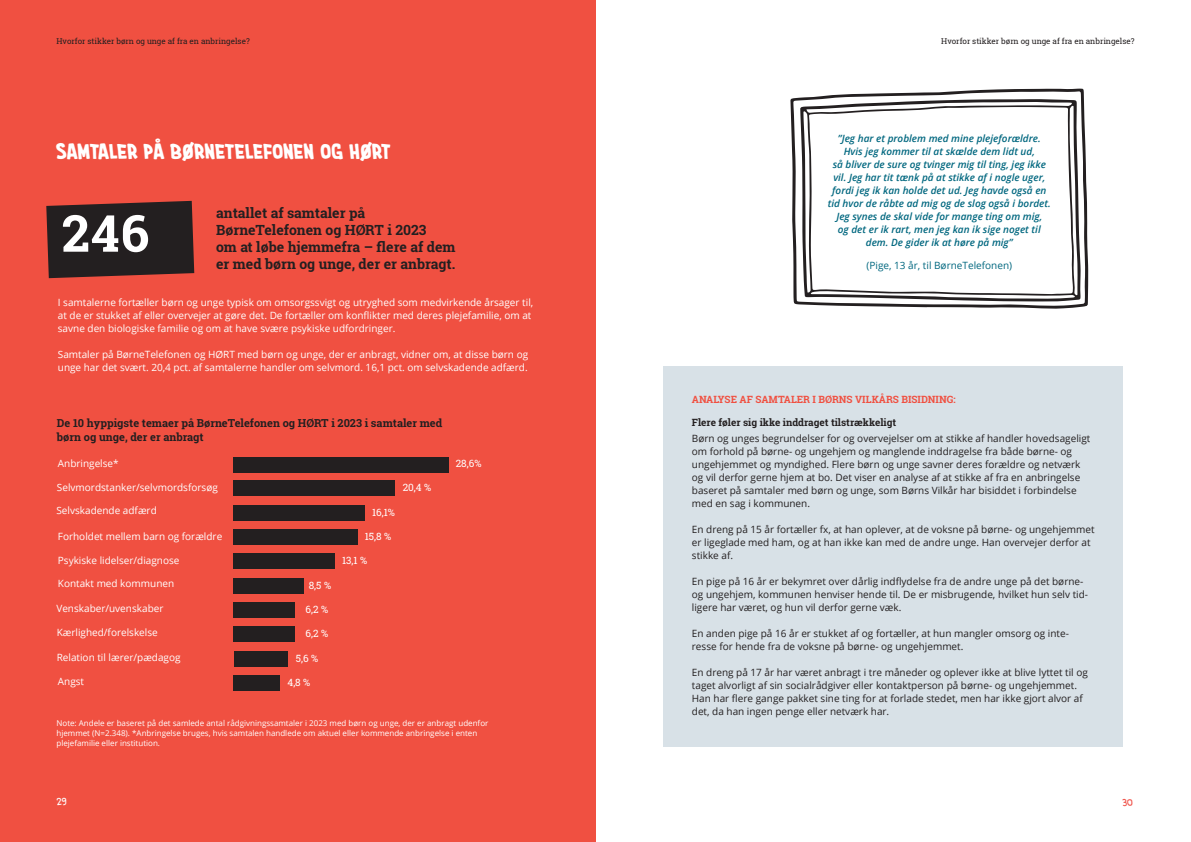
<style>
.page{position:relative;width:1191px;height:842px;background:#fff}
.page>*{position:absolute;margin:0;border:0;box-sizing:border-box;transform-origin:0 0}
.Afsnitsformat_1__IF{font:700 51px "Roboto Slab";color:#fff}
.Afsnitsformat_1__IF-2{font:700 18px "Imaginary Friend BB";letter-spacing:.02em;color:#fff}
.Overskrift_1__RS{font:700 14px/16.8px "Roboto Slab";color:#231f20}
.t1{font:12px "Imaginary Friend BB";color:#fff}
.t2{font:12px "Imaginary Friend BB";color:#ef4d44}
.t3{font:700 11px/13.2px "Roboto Slab";color:#231f20}
.t4{font:10px/13px "Open Sans";color:#231f20}
.Overskrift_2__brødtekst{font:10px/13px "Open Sans";color:#fff}
.Citater_-_Semibold_Italic{font:italic 600 10px/13px "Open Sans";color:#00677f;text-align:center}
.Overskrift_2__brødtekst-2{font:10px "Roboto Slab";color:#fff}
.Overskrift_2__brødtekst-3{font:700 10px "Roboto Slab";color:#f05041}
.Overskrift_2__brødtekst-4{font:700 10px "Roboto Slab";color:#231f20}
.Citater_-_Semibold_Italic-2{font:10px "Open Sans";color:#00677f}
.t5{font:8px/9.6px "Open Sans";color:#fff}
.t6{font:8px "Roboto Slab";color:#231f20}
</style>
<div class="page">
<div style="left:0;top:0;width:595px;height:842px;background:#f05041"></div>
<div style="left:663px;top:366px;width:460px;height:381px;background:#d8e1e7"></div>
<div style="left:234px;top:457px;width:215px;height:15px;background:#231f20"></div>
<div style="left:234px;top:505px;width:131px;height:15px;background:#231f20"></div>
<div style="left:234px;top:481px;width:161px;height:15px;background:#231f20"></div>
<div style="left:234px;top:554px;width:101px;height:15px;background:#231f20"></div>
<div style="left:234px;top:529px;width:124px;height:15px;background:#231f20"></div>
<div style="left:234px;top:578px;width:70px;height:15px;background:#231f20"></div>
<div style="left:234px;top:602px;width:61px;height:15px;background:#231f20"></div>
<div style="left:234px;top:627px;width:61px;height:15px;background:#231f20"></div>
<div style="left:234px;top:651px;width:53px;height:15px;background:#231f20"></div>
<div style="left:234px;top:675px;width:46px;height:15px;background:#231f20"></div>
<svg style="left:46px;top:201px;width:148px;height:77px;background:#322222"></svg>
<svg style="left:790px;top:88px;width:298px;height:221px"></svg>
<svg style="left:800px;top:99px;width:280px;height:203px"></svg>
<p class="t6" style="left:56px;top:36px;width:195px">Hvorfor stikker børn og unge af fra en anbringelse?</p>
<p class="Afsnitsformat_1__IF-2" style="left:56px;top:137px;width:335px">SAMTALER PÅ BØRNETELEFONEN OG HØRT</p>
<p class="Afsnitsformat_1__IF" style="left:62px;top:198px;width:89px">246</p>
<p class="Overskrift_1__RS" style="left:216px;top:205px;width:241px">antallet af samtaler på<br>BørneTelefonen og HØRT i 2023<br>om at løbe hjemmefra – flere af dem er med børn og unge, der er anbragt.</p>
<p class="Overskrift_2__brødtekst" style="left:58px;top:295px;width:477px">I samtalerne fortæller børn og unge typisk om omsorgssvigt og utryghed som medvirkende årsager til, at de er stukket af eller overvejer at gøre det. De fortæller om konflikter med deres plejefamilie, om at savne den biologiske familie og om at have svære psykiske udfordringer.</p>
<p class="Overskrift_2__brødtekst" style="left:58px;top:347px;width:472px">Samtaler på BørneTelefonen og HØRT med børn og unge, der er anbragt, vidner om, at disse børn og unge har det svært. 20,4 pct. af samtalerne handler om selvmord. 16,1 pct. om selvskadende adfærd.</p>
<p class="t3" style="left:57px;top:417px;width:387px">De 10 hyppigste temaer på BørneTelefonen og HØRT i 2023 i samtaler med børn og unge, der er anbragt</p>
<p class="Overskrift_2__brødtekst" style="left:57px;top:480px;width:162px">Selvmordstanker/selvmordsforsøg</p>
<p class="Overskrift_2__brødtekst" style="left:58px;top:456px;width:62px">Anbringelse*</p>
<p class="Overskrift_2__brødtekst-2" style="left:403px;top:481px;width:30px">20,4 %</p>
<p class="Overskrift_2__brødtekst" style="left:56px;top:504px;width:102px">Selvskadende adfærd</p>
<p class="Overskrift_2__brødtekst" style="left:58px;top:529px;width:166px">Forholdet mellem barn og forældre</p>
<p class="Overskrift_2__brødtekst" style="left:58px;top:554px;width:123px">Psykiske lidelser/diagnose</p>
<p class="Overskrift_2__brødtekst-2" style="left:372px;top:505px;width:24px">16,1%</p>
<p class="Overskrift_2__brødtekst-2" style="left:365px;top:529px;width:28px">15,8 %</p>
<p class="Overskrift_2__brødtekst-2" style="left:342px;top:554px;width:27px">13,1 %</p>
<p class="Overskrift_2__brødtekst-2" style="left:456px;top:457px;width:27px">28,6%</p>
<p class="Overskrift_2__brødtekst" style="left:58px;top:577px;width:118px">Kontakt med kommunen</p>
<p class="Overskrift_2__brødtekst-2" style="left:309px;top:578px;width:24px">8,5 %</p>
<p class="Overskrift_2__brødtekst-2" style="left:305px;top:602px;width:24px">6,2 %</p>
<p class="Overskrift_2__brødtekst-2" style="left:305px;top:626px;width:24px">6,2 %</p>
<p class="Overskrift_2__brødtekst-2" style="left:296px;top:651px;width:24px">5,6 %</p>
<p class="Overskrift_2__brødtekst-2" style="left:287px;top:675px;width:24px">4,8 %</p>
<p class="t5" style="left:56px;top:718px;width:433px">Note: Andele er baseret på det samlede antal rådgivningssamtaler i 2023 med børn og unge, der er anbragt udenfor hjemmet (N=2.348). *Anbringelse bruges, hvis samtalen handlede om aktuel eller kommende anbringelse i enten plejefamilie eller institution.</p>
<p class="Overskrift_2__brødtekst" style="left:56px;top:602px;width:109px">Venskaber/uvenskaber</p>
<p class="Overskrift_2__brødtekst" style="left:57px;top:626px;width:103px">Kærlighed/forelskelse</p>
<p class="Overskrift_2__brødtekst" style="left:57px;top:650px;width:125px">Relation til lærer/pædagog</p>
<p class="Overskrift_2__brødtekst" style="left:58px;top:675px;width:28px">Angst</p>
<p class="t1" style="left:57px;top:794px;width:11px">29</p>
<p class="t6" style="left:941px;top:36px;width:195px">Hvorfor stikker børn og unge af fra en anbringelse?</p>
<p class="Citater_-_Semibold_Italic" style="left:827px;top:132px;width:225px">”Jeg har et problem med mine plejeforældre.<br>Hvis jeg kommer til at skælde dem lidt ud,<br>så bliver de sure og tvinger mig til ting, jeg ikke vil. Jeg har tit tænk på at stikke af i nogle uger, fordi jeg ik kan holde det ud. Jeg havde også en tid hvor de råbte ad mig og de slog også i bordet.<br>Jeg synes de skal vide for mange ting om mig,<br>og det er ik rart, men jeg kan ik sige noget til dem. De gider ik at høre på mig”</p>
<p class="Citater_-_Semibold_Italic-2" style="left:866px;top:259px;width:147px">(Pige, 13 år, til BørneTelefonen)</p>
<p class="Overskrift_2__brødtekst-3" style="left:692px;top:393px;width:265px">ANALYSE AF SAMTALER I BØRNS VILKÅRS BISIDNING:</p>
<p class="Overskrift_2__brødtekst-4" style="left:692px;top:415px;width:206px">Flere føler sig ikke inddraget tilstrækkeligt</p>
<p class="t4" style="left:692px;top:432px;width:400px">Børn og unges begrundelser for og overvejelser om at stikke af handler hovedsageligt om forhold på børne- og ungehjem og manglende inddragelse fra både børne- og ungehjemmet og myndighed. Flere børn og unge savner deres forældre og netværk og vil derfor gerne hjem at bo. Det viser en analyse af at stikke af fra en anbringelse baseret på samtaler med børn og unge, som Børns Vilkår har bisiddet i forbindelse med en sag i kommunen.</p>
<p class="t4" style="left:692px;top:523px;width:404px">En dreng på 15 år fortæller fx, at han oplever, at de voksne på børne- og ungehjemmet er ligeglade med ham, og at han ikke kan med de andre unge. Han overvejer derfor at stikke af.</p>
<p class="t4" style="left:692px;top:575px;width:398px">En pige på 16 år er bekymret over dårlig indflydelse fra de andre unge på det børne&shy;og ungehjem, kommunen henviser hende til. De er misbrugende, hvilket hun selv tid&shy;ligere har været, og hun vil derfor gerne væk.</p>
<p class="t4" style="left:692px;top:627px;width:378px">En anden pige på 16 år er stukket af og fortæller, at hun mangler omsorg og inte&shy;resse for hende fra de voksne på børne- og ungehjemmet.</p>
<p class="t4" style="left:692px;top:666px;width:397px">En dreng på 17 år har været anbragt i tre måneder og oplever ikke at blive lyttet til og taget alvorligt af sin socialrådgiver eller kontaktperson på børne- og ungehjemmet.<br>Han har flere gange pakket sine ting for at forlade stedet, men har ikke gjort alvor af det, da han ingen penge eller netværk har.</p>
<p class="t2" style="left:1122px;top:794px;width:12px">30</p>
</div>
